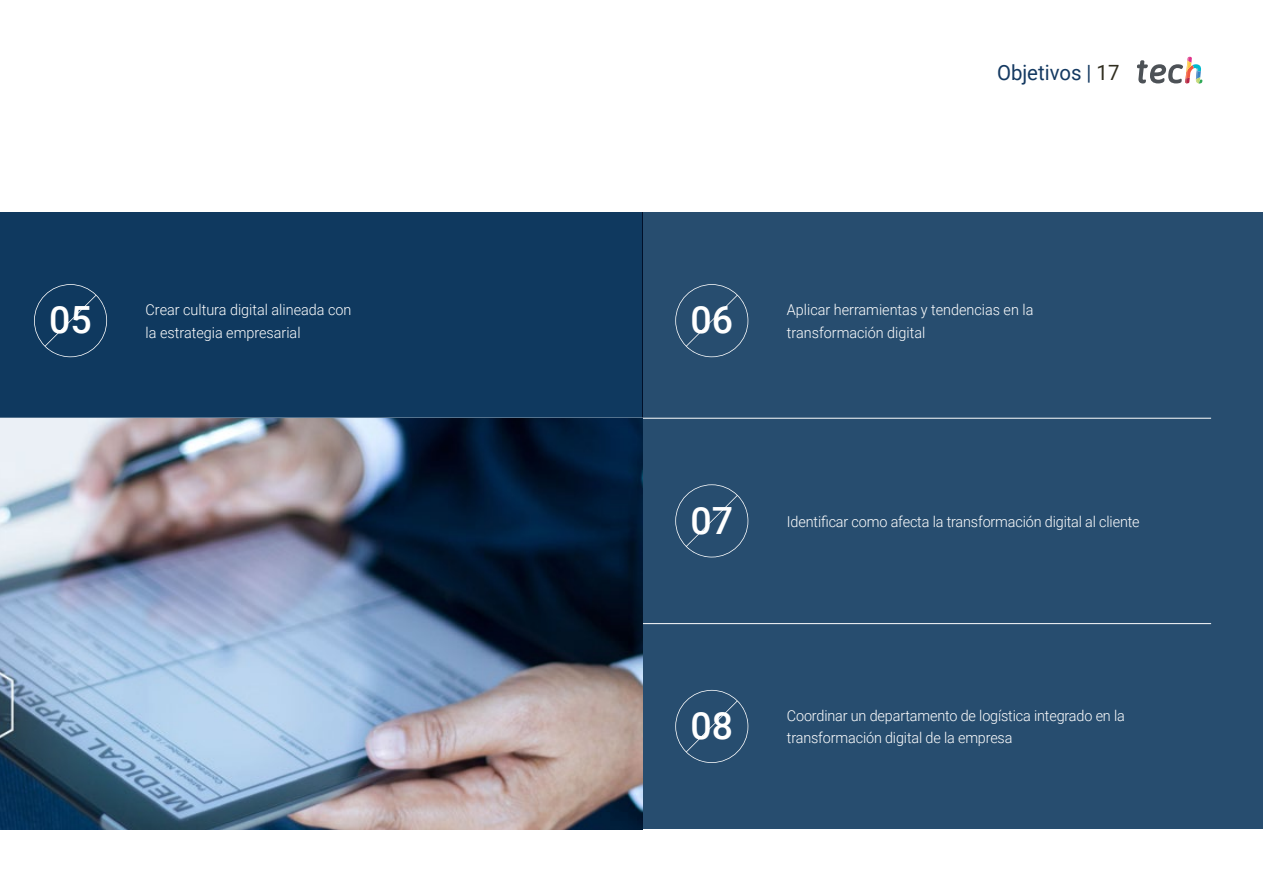
<style>
.page{position:relative;width:1263px;height:893px;background:#fff}
.page>*{position:absolute;margin:0;border:0;box-sizing:border-box;transform-origin:0 0}
.t1{font:500 37.5px "Roboto";color:#fff}
.t2{font:21px "Roboto";color:#143961}
.t3{font:300 15px/22.5px "Roboto";letter-spacing:-.01em;color:#fff;scale:.96 1}
.s1{color:#312e20}
</style>
<div class="page">
<svg style="left:1137px;top:57px;width:65px;height:27px"></svg>
<div style="left:0;top:213px;width:642px;height:616px;background:#0f395f"></div>
<div style="left:642px;top:213px;width:621px;height:616px;background:#274d6f"></div>
<svg style="left:34px;top:284px;width:73px;height:73px"></svg>
<svg style="left:675px;top:284px;width:73px;height:73px"></svg>
<svg style="left:675px;top:484px;width:73px;height:73px"></svg>
<svg style="left:675px;top:690px;width:73px;height:73px"></svg>
<hr style="left:0;top:418px;width:1211px;height:1px;background:#fff">
<hr style="left:0;top:623px;width:1211px;height:1px;background:#fff">
<img style="left:0;top:418px;width:642px;height:411px">
<h2 class="t2" style="left:997px;top:57px;width:124px">Objetivos | <span class="s1">17</span></h2>
<p class="t3" style="left:146px;top:298px;width:216px">Crear cultura digital alineada con la estrategia empresarial</p>
<p class="t3" style="left:787px;top:298px;width:258px">Aplicar herramientas y tendencias en la</p>
<h1 class="t1" style="left:49px;top:294px;width:44px">05</h1>
<h1 class="t1" style="left:690px;top:294px;width:44px">06</h1>
<p class="t3" style="left:787px;top:320px;width:146px">transformación digital</p>
<h1 class="t1" style="left:690px;top:494px;width:44px">07</h1>
<p class="t3" style="left:787px;top:509px;width:369px">Identificar como afecta la transformación digital al cliente</p>
<h1 class="t1" style="left:690px;top:699px;width:44px">08</h1>
<p class="t3" style="left:787px;top:704px;width:354px">Coordinar un departamento de logística integrado en la transformación digital de la empresa</p>
</div>
